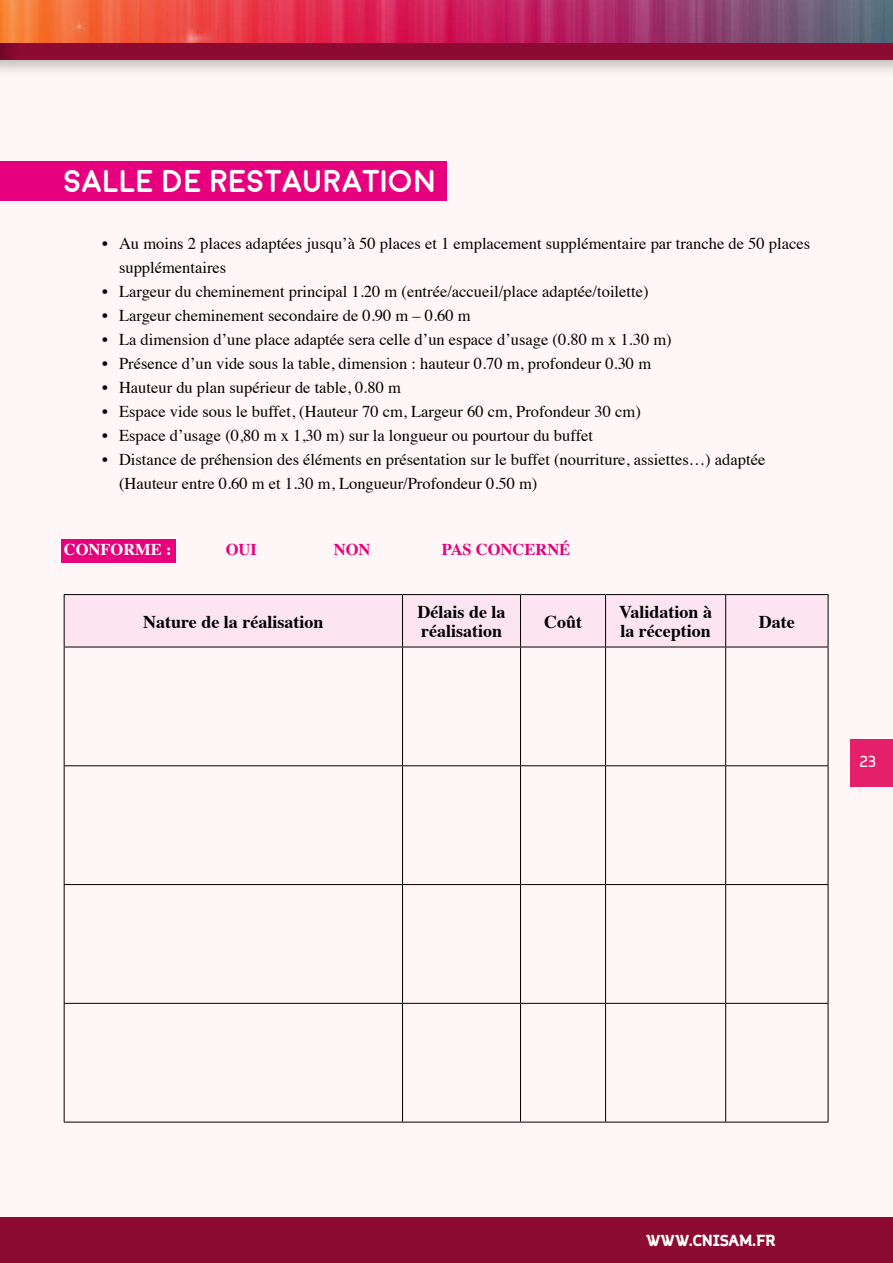
<style>
.page{position:relative;width:893px;height:1263px;background:#fff7f7}
.page>*{position:absolute;margin:0;border:0;box-sizing:border-box;transform-origin:0 0}
.t1{font:700 31.5px "Moon";color:#fff}
.t2{font:700 18px/19.4px "Times";color:#000}
.t3{font:16.5px/24px "Times";color:#000}
.t4{font:700 16.5px "Times";color:#e6007d}
.t5{font:700 16.5px "Times";color:#fff}
.t6{font:700 15px "Margot";letter-spacing:.01em;color:#fff}
.t7{font:15px "Margot";color:#fff}
</style>
<div class="page">
<div style="left:0;top:0;width:893px;height:79px;background:#000;opacity:.27"></div>
<div style="left:0;top:0;width:893px;height:59px;background:#8d0a32"></div>
<div style="left:0;top:0;width:20px;height:79px;background:#000;opacity:.27"></div>
<hr style="left:0;top:0;width:1px;height:59px;background:#8d0a32">
<div style="left:0;top:1217px;width:893px;height:46px;background:#8d0a32"></div>
<div style="left:850px;top:739px;width:43px;height:48px;background:#e4206a"></div>
<img style="left:0;top:0;width:893px;height:43px">
<div style="left:61px;top:539px;width:114px;height:23px;background:#e6007d"></div>
<div style="left:0;top:162px;width:446px;height:39px;background:#e6007d"></div>
<div style="left:65px;top:595px;width:763px;height:52px;background:#fce5f1"></div>
<hr style="left:64px;top:594px;width:338px;height:1px;background:#000">
<hr style="left:64px;top:595px;width:1px;height:52px;background:#000">
<hr style="left:402px;top:594px;width:118px;height:1px;background:#000">
<hr style="left:402px;top:595px;width:1px;height:52px;background:#000">
<hr style="left:520px;top:594px;width:86px;height:1px;background:#000">
<hr style="left:520px;top:595px;width:1px;height:52px;background:#000">
<hr style="left:606px;top:594px;width:120px;height:1px;background:#000">
<hr style="left:605px;top:595px;width:1px;height:52px;background:#000">
<hr style="left:726px;top:594px;width:102px;height:1px;background:#000">
<hr style="left:725px;top:595px;width:1px;height:52px;background:#000">
<hr style="left:828px;top:595px;width:1px;height:52px;background:#000">
<hr style="left:64px;top:647px;width:338px;height:1px;background:#000">
<hr style="left:64px;top:647px;width:1px;height:118px;background:#000">
<hr style="left:402px;top:647px;width:118px;height:1px;background:#000">
<hr style="left:402px;top:647px;width:1px;height:118px;background:#000">
<hr style="left:520px;top:647px;width:86px;height:1px;background:#000">
<hr style="left:520px;top:647px;width:1px;height:118px;background:#000">
<hr style="left:606px;top:647px;width:120px;height:1px;background:#000">
<hr style="left:605px;top:647px;width:1px;height:118px;background:#000">
<hr style="left:726px;top:647px;width:102px;height:1px;background:#000">
<hr style="left:725px;top:647px;width:1px;height:118px;background:#000">
<hr style="left:828px;top:647px;width:1px;height:118px;background:#000">
<hr style="left:64px;top:765px;width:338px;height:1px;background:#000">
<hr style="left:64px;top:766px;width:1px;height:118px;background:#000">
<hr style="left:402px;top:765px;width:118px;height:1px;background:#000">
<hr style="left:402px;top:766px;width:1px;height:118px;background:#000">
<hr style="left:520px;top:765px;width:86px;height:1px;background:#000">
<hr style="left:520px;top:766px;width:1px;height:118px;background:#000">
<hr style="left:606px;top:765px;width:120px;height:1px;background:#000">
<hr style="left:605px;top:766px;width:1px;height:118px;background:#000">
<hr style="left:726px;top:765px;width:102px;height:1px;background:#000">
<hr style="left:725px;top:766px;width:1px;height:118px;background:#000">
<hr style="left:828px;top:766px;width:1px;height:118px;background:#000">
<hr style="left:64px;top:884px;width:338px;height:1px;background:#000">
<hr style="left:64px;top:885px;width:1px;height:118px;background:#000">
<hr style="left:402px;top:884px;width:118px;height:1px;background:#000">
<hr style="left:402px;top:885px;width:1px;height:118px;background:#000">
<hr style="left:520px;top:884px;width:86px;height:1px;background:#000">
<hr style="left:520px;top:885px;width:1px;height:118px;background:#000">
<hr style="left:606px;top:884px;width:120px;height:1px;background:#000">
<hr style="left:605px;top:885px;width:1px;height:118px;background:#000">
<hr style="left:726px;top:884px;width:102px;height:1px;background:#000">
<hr style="left:725px;top:885px;width:1px;height:118px;background:#000">
<hr style="left:828px;top:885px;width:1px;height:118px;background:#000">
<hr style="left:64px;top:1003px;width:338px;height:1px;background:#000">
<hr style="left:64px;top:1004px;width:1px;height:118px;background:#000">
<hr style="left:402px;top:1003px;width:118px;height:1px;background:#000">
<hr style="left:402px;top:1004px;width:1px;height:118px;background:#000">
<hr style="left:520px;top:1003px;width:86px;height:1px;background:#000">
<hr style="left:520px;top:1004px;width:1px;height:118px;background:#000">
<hr style="left:606px;top:1003px;width:120px;height:1px;background:#000">
<hr style="left:605px;top:1004px;width:1px;height:118px;background:#000">
<hr style="left:726px;top:1003px;width:102px;height:1px;background:#000">
<hr style="left:725px;top:1004px;width:1px;height:118px;background:#000">
<hr style="left:828px;top:1004px;width:1px;height:118px;background:#000">
<hr style="left:64px;top:1122px;width:338px;height:1px;background:#000">
<hr style="left:402px;top:1122px;width:118px;height:1px;background:#000">
<hr style="left:520px;top:1122px;width:86px;height:1px;background:#000">
<hr style="left:606px;top:1122px;width:120px;height:1px;background:#000">
<hr style="left:726px;top:1122px;width:102px;height:1px;background:#000">
<h1 class="t1" style="left:64px;top:166px;width:375px">SALLE DE RESTAURATION</h1>
<p class="t3" style="left:119px;top:230px;width:693px;text-indent:-17px">• Au moins 2 places adaptées jusqu’à 50 places et 1 emplacement supplémentaire par tranche de 50 places supplémentaires</p>
<p class="t3" style="left:102px;top:278px;width:548px">• Largeur du cheminement principal 1.20 m (entrée/accueil/place adaptée/toilette)</p>
<p class="t3" style="left:102px;top:302px;width:370px">• Largeur cheminement secondaire de 0.90 m – 0.60 m</p>
<p class="t3" style="left:102px;top:326px;width:571px">• La dimension d’une place adaptée sera celle d’un espace d’usage (0.80 m x 1.30 m)</p>
<p class="t3" style="left:102px;top:350px;width:551px">• Présence d’un vide sous la table, dimension : hauteur 0.70 m, profondeur 0.30 m</p>
<p class="t3" style="left:102px;top:374px;width:300px">• Hauteur du plan supérieur de table, 0.80 m</p>
<p class="t3" style="left:102px;top:398px;width:540px">• Espace vide sous le buffet, (Hauteur 70 cm, Largeur 60 cm, Profondeur 30 cm)</p>
<p class="t3" style="left:102px;top:422px;width:492px">• Espace d’usage (0,80 m x 1,30 m) sur la longueur ou pourtour du buffet</p>
<p class="t3" style="left:119px;top:446px;width:648px;text-indent:-17px">• Distance de préhension des éléments en présentation sur le buffet (nourriture, assiettes…) adaptée (Hauteur entre 0.60 m et 1.30 m, Longueur/Profondeur 0.50 m)</p>
<p class="t5" style="left:64px;top:534px;width:109px">CONFORME :</p>
<p class="t4" style="left:226px;top:534px;width:33px">OUI</p>
<p class="t4" style="left:334px;top:534px;width:38px">NON</p>
<p class="t4" style="left:442px;top:534px;width:130px">PAS CONCERNÉ</p>
<p class="t2" style="left:143px;top:610px;width:182px">Nature de la réalisation</p>
<p class="t2" style="left:417px;top:600px;width:90px">Délais de la réalisation</p>
<p class="t2" style="left:544px;top:610px;width:39px">Coût</p>
<p class="t2" style="left:619px;top:600px;width:94px">Validation à la réception</p>
<p class="t2" style="left:759px;top:610px;width:37px">Date</p>
<p class="t7" style="left:860px;top:751px;width:17px">23</p>
<p class="t6" style="left:646px;top:1229px;width:131px">WWW.CNISAM.FR</p>
</div>
